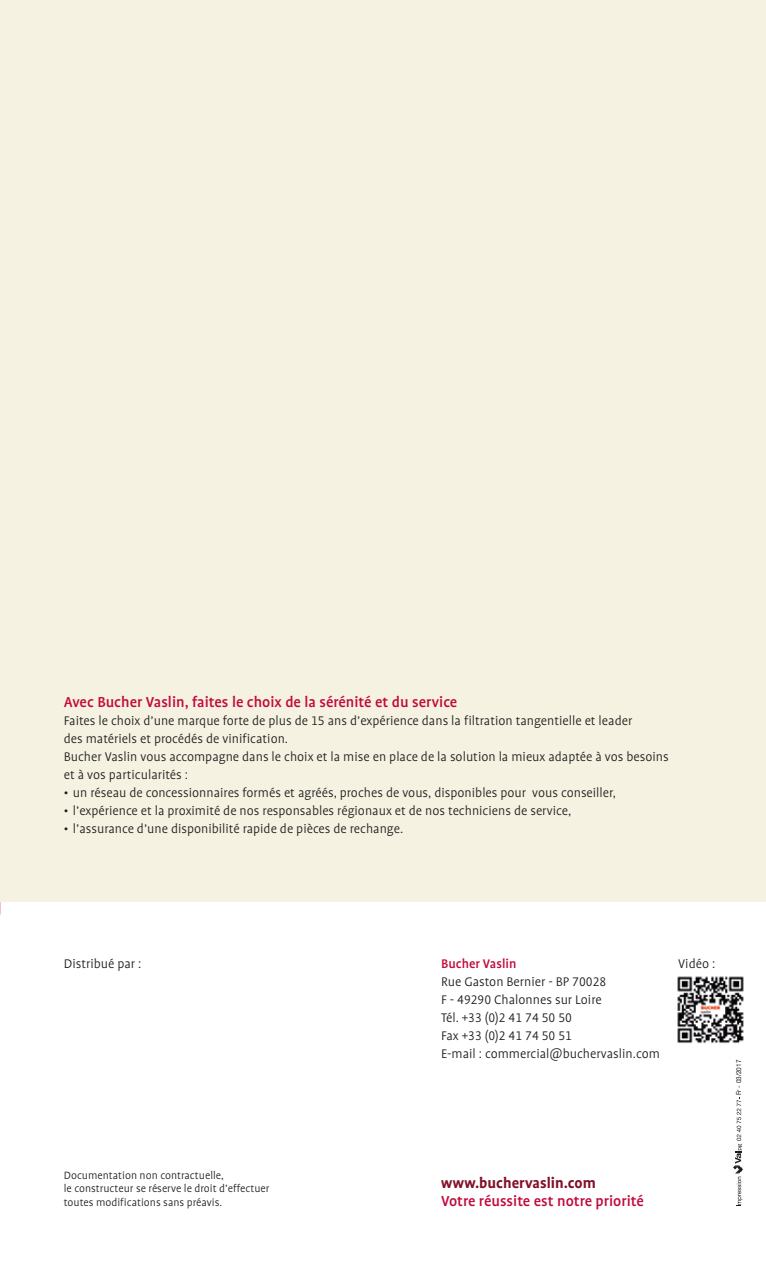
<style>
.page{position:relative;width:766px;height:1263px;background:#fff}
.page>*{position:absolute;margin:0;border:0;box-sizing:border-box;transform-origin:0 0}
.t1{font:500 16.5px "Bucher Profile";color:#c10a3b}
.t2{font:700 16.5px "Bucher Profile";color:#801229}
.t3{font:300 14.25px/18px "Bucher Profile";color:#1d1d1b}
.t4{font:500 14.25px "Bucher Profile";color:#c10a3b}
.t5{font:300 12px/13.5px "Bucher Profile";color:#1d1d1b}
.t6{font:6.75px "Helvetica Neue";color:#1d1d1b;scale:.95 1}
</style>
<div class="page">
<div style="left:0;top:0;width:765px;height:901px;background:#f5f2e2"></div>
<img style="left:677px;top:976px;width:67px;height:68px">
<svg style="left:733px;top:1097px;width:9px;height:109px"></svg>
<p class="t1" style="left:64px;top:693px;width:395px">Avec Bucher Vaslin, faites le choix de la sérénité et du service</p>
<p class="t3" style="left:64px;top:711px;width:606px">Faites le choix d’une marque forte de plus de 15 ans d’expérience dans la filtration tangentielle et leader<br>des matériels et procédés de vinification.<br>Bucher Vaslin vous accompagne dans le choix et la mise en place de la solution la mieux adaptée à vos besoins et à vos particularités :</p>
<p class="t3" style="left:64px;top:783px;width:553px">• un réseau de concessionnaires formés et agréés, proches de vous, disponibles pour vous conseiller,</p>
<p class="t3" style="left:64px;top:801px;width:509px">• l’expérience et la proximité de nos responsables régionaux et de nos techniciens de service,</p>
<p class="t3" style="left:64px;top:819px;width:341px">• l’assurance d’une disponibilité rapide de pièces de rechange.</p>
<p class="t3" style="left:64px;top:955px;width:79px">Distribué par :</p>
<p class="t5" style="left:64px;top:1168px;width:207px">Documentation non contractuelle,<br>le constructeur se réserve le droit d’effectuer toutes modifications sans préavis.</p>
<p class="t4" style="left:441px;top:956px;width:77px">Bucher Vaslin</p>
<p class="t3" style="left:441px;top:973px;width:220px">Rue Gaston Bernier - BP 70028<br>F - 49290 Chalonnes sur Loire<br>Tél. +33 (0)2 41 74 50 50<br>Fax +33 (0)2 41 74 50 51<br>E-mail : commercial@buchervaslin.com</p>
<p class="t3" style="left:678px;top:955px;width:39px">Vidéo :</p>
<p class="t6" style="left:734px;top:1095px;width:39px;rotate:-90deg">Fr - 03/2017</p>
<p class="t2" style="left:441px;top:1174px;width:156px">www.buchervaslin.com</p>
<p class="t1" style="left:441px;top:1192px;width:204px">Votre réussite est notre priorité</p>
</div>
